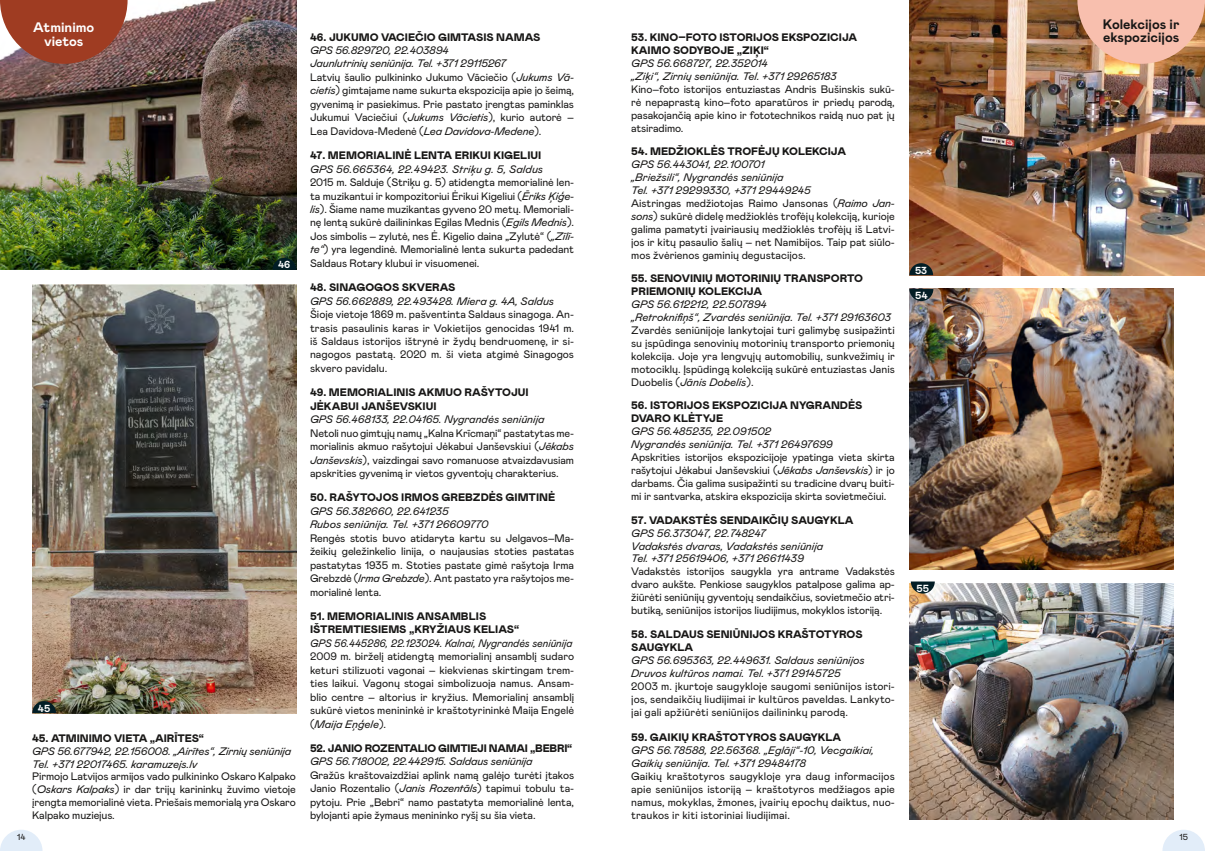
<style>
.page{position:relative;width:1205px;height:851px;background:#fff}
.page>*{position:absolute;margin:0;border:0;box-sizing:border-box;transform-origin:0 0}
.t1{font:700 13.75px/13.8px "Mabry Pro";color:#181716}
.t2{font:700 13.75px/13.8px "Mabry Pro";color:#fff;text-align:center}
.t3{font:10.88px/13.5px "Mabry Pro";letter-spacing:-.01em;color:#181716;text-align:justify}
.t4{font:italic 10.88px/13px "Mabry Pro";color:#181716}
.t5{font:900 10.88px/13px "Mabry Pro";color:#181716}
.t6{font:italic 10.88px "Mabry Pro";color:#181716;scale:.94 1}
.t7{font:900 10.88px "Mabry Pro";letter-spacing:-.02em;color:#181716}
.t8{font:700 10.25px "Mabry Pro";color:#fff}
.t9{font:700 10.12px "Mabry Pro";color:#fff}
.t10{font:8.75px "Mabry Pro";color:#181716}
.s1{font-style:italic}
</style>
<div class="page">
<svg style="left:0;top:830px;width:43px;height:20px"></svg>
<svg style="left:1162px;top:830px;width:43px;height:20px"></svg>
<img style="left:909px;top:583px;width:264px;height:236px">
<img style="left:32px;top:284px;width:264px;height:429px">
<img style="left:0;top:0;width:296px;height:270px">
<svg style="left:0;top:0;width:128px;height:64px;background:#a04d39"></svg>
<svg style="left:911px;top:581px;width:24px;height:12px"></svg>
<img style="left:909px;top:289px;width:265px;height:280px">
<svg style="left:909px;top:289px;width:24px;height:12px"></svg>
<img style="left:909px;top:0;width:296px;height:275px">
<svg style="left:909px;top:263px;width:24px;height:12px"></svg>
<svg style="left:1077px;top:0;width:128px;height:64px;background:#e7af97"></svg>
<svg style="left:272px;top:258px;width:24px;height:12px"></svg>
<svg style="left:32px;top:701px;width:24px;height:12px"></svg>
<p class="t2" style="left:33px;top:20px;width:63px">Atminimo vietos</p>
<p class="t5" style="left:631px;top:30px;width:228px">53. KINO–FOTO ISTORIJOS EKSPOZICIJA<br>KAIMO SODYBOJE „ZIĶI“</p>
<p class="t4" style="left:631px;top:56px;width:207px">GPS 56.668727, 22.352014<br>„Ziķi“, Zirnių seniūnija. Tel. +371 29265183</p>
<p class="t3" style="left:631px;top:82px;width:265px;line-height:12.9px">Kino–foto istorijos entuziastas Andris Bušinskis sukū&shy;rė nepaprastą kino–foto aparatūros ir priedų parodą, pasakojančią apie kino ir fototechnikos raidą nuo pat jų atsiradimo.</p>
<p class="t5" style="left:631px;top:144px;width:216px">54. MEDŽIOKLĖS TROFĖJŲ KOLEKCIJA</p>
<p class="t3" style="left:631px;top:157px;width:265px;line-height:12.9px;text-align:left"><span class="s1">GPS 56.443041, 22.100701<br>„Briežsili“, Nygrandės seniūnija<br>Tel. +371 29299330, +371 29449245<br></span>Aistringas medžiotojas Raimo Jansonas (<span class="s1">Raimo Jan&shy;sons</span>) sukūrė didelę medžioklės trofėjų kolekciją, kurioje galima pamatyti įvairiausių medžioklės trofėjų iš Latvi&shy;jos ir kitų pasaulio šalių – net Namibijos. Taip pat siūlo&shy;mos žvėrienos gaminių degustacijos.</p>
<p class="t5" style="left:631px;top:271px;width:233px">55. SENOVINIŲ MOTORINIŲ TRANSPORTO<br>PRIEMONIŲ KOLEKCIJA</p>
<p class="t4" style="left:631px;top:297px;width:261px">GPS 56.612212, 22.507894<br>„Retroknifiņš“, Zvardės seniūnija. Tel. +371 29163603</p>
<p class="t3" style="left:631px;top:323px;width:265px;line-height:13px">Zvardės seniūnijoje lankytojai turi galimybę susipažinti su įspūdinga senovinių motorinių transporto priemonių kolekcija. Joje yra lengvųjų automobilių, sunkvežimių ir motociklų. Įspūdingą kolekciją sukūrė entuziastas Janis Duobelis (<span class="s1">Jānis Dobelis</span>).</p>
<p class="t5" style="left:631px;top:399px;width:233px">56. ISTORIJOS EKSPOZICIJA NYGRANDĖS<br>DVARO KLĖTYJE</p>
<p class="t4" style="left:631px;top:424px;width:203px">GPS 56.485235, 22.091502<br>Nygrandės seniūnija. Tel. +371 26497699</p>
<p class="t3" style="left:631px;top:450px;width:265px;line-height:12.9px">Apskrities istorijos ekspozicijoje ypatinga vieta skirta rašytojui Jėkabui Janševskiui (<span class="s1">Jēkabs Janševskis</span>) ir jo darbams. Čia galima susipažinti su tradicine dvarų buiti&shy;mi ir santvarka, atskira ekspozicija skirta sovietmečiui.</p>
<p class="t5" style="left:631px;top:513px;width:224px">57. VADAKSTĖS SENDAIKČIŲ SAUGYKLA</p>
<p class="t4" style="left:631px;top:525px;width:194px">GPS 56.373047, 22.748247<br>Vadakstės dvaras, Vadakstės seniūnija<br>Tel. +371 25619406, +371 26611439</p>
<p class="t3" style="left:631px;top:564px;width:265px;line-height:12.9px">Vadakstės istorijos saugykla yra antrame Vadakstės dvaro aukšte. Penkiose saugyklos patalpose galima ap&shy;žiūrėti seniūnijų gyventojų sendaikčius, sovietmečio atri&shy;butiką, seniūnijos istorijos liudijimus, mokyklos istoriją.</p>
<p class="t5" style="left:631px;top:627px;width:233px">58. SALDAUS SENIŪNIJOS KRAŠTOTYROS<br>SAUGYKLA</p>
<p class="t4" style="left:631px;top:652px;width:235px">GPS 56.695363, 22.449631. Saldaus seniūnijos<br>Druvos kultūros namai. Tel. +371 29145725</p>
<p class="t3" style="left:631px;top:678px;width:265px;line-height:12.9px">2003 m. įkurtoje saugykloje saugomi seniūnijos istori&shy;jos, sendaikčių liudijimai ir kultūros paveldas. Lankyto&shy;jai gali apžiūrėti seniūnijos dailininkų parodą.</p>
<p class="t5" style="left:631px;top:730px;width:212px">59. GAIKIŲ KRAŠTOTYROS SAUGYKLA</p>
<p class="t4" style="left:631px;top:743px;width:245px">GPS 56.78588, 22.56368. „Eglāji“-10, Vecgaikiai,<br>Gaikių seniūnija. Tel. +371 29484178</p>
<p class="t3" style="left:631px;top:769px;width:265px;line-height:12.9px">Gaikių kraštotyros saugykloje yra daug informacijos apie seniūnijos istoriją – kraštotyros medžiagos apie namus, mokyklas, žmones, įvairių epochų daiktus, nuo&shy;traukos ir kiti istoriniai liudijimai.</p>
<p class="t5" style="left:310px;top:30px;width:232px">46. JUKUMO VACIEČIO GIMTASIS NAMAS</p>
<p class="t3" style="left:310px;top:43px;width:265px;text-align:left"><span class="s1">GPS 56.829720, 22.403894<br>Jaunlutrinių seniūnija. Tel. +371 29115267<br></span>Latvių šaulio pulkininko Jukumo Vāciečio (<span class="s1">Jukums Vā&shy;cietis</span>) gimtajame name sukurta ekspozicija apie jo šeimą, gyvenimą ir pasiekimus. Prie pastato įrengtas paminklas Jukumui Vaciečiui (<span class="s1">Jukums Vācietis</span>), kurio autorė – Lea Davidova-Medenė (<span class="s1">Lea Davidova-Medene</span>).</p>
<p class="t5" style="left:310px;top:148px;width:233px">47. MEMORIALINĖ LENTA ERIKUI KIGELIUI</p>
<p class="t4" style="left:310px;top:162px;width:235px">GPS 56.665364, 22.49423. Striķu g. 5, Saldus</p>
<p class="t3" style="left:310px;top:175px;width:265px">2015 m. Salduje (Striķu g. 5) atidengta memorialinė len&shy;ta muzikantui ir kompozitoriui Ėrikui Kigeliui (<span class="s1">Ēriks Ķiģe&shy;lis</span>). Šiame name muzikantas gyveno 20 metų. Memoriali&shy;nę lentą sukūrė dailininkas Egilas Mednis (<span class="s1">Egils Mednis</span>).<br>Jos simbolis – zylutė, nes Ė. Kigelio daina „Zylutė“ (<span class="s1">„Zīlī&shy;te“</span>) yra legendinė. Memorialinė lenta sukurta padedant Saldaus Rotary klubui ir visuomenei.</p>
<p class="t5" style="left:310px;top:280px;width:147px">48. SINAGOGOS SKVERAS</p>
<p class="t4" style="left:310px;top:293px;width:246px">GPS 56.662889, 22.493428. Miera g. 4A, Saldus</p>
<p class="t3" style="left:310px;top:307px;width:265px">Šioje vietoje 1869 m. pašventinta Saldaus sinagoga. An&shy;trasis pasaulinis karas ir Vokietijos genocidas 1941 m. iš Saldaus istorijos ištrynė ir žydų bendruomenę, ir si&shy;nagogos pastatą. 2020 m. ši vieta atgimė Sinagogos skvero pavidalu.</p>
<p class="t5" style="left:310px;top:385px;width:220px;line-height:13.5px">49. MEMORIALINIS AKMUO RAŠYTOJUI<br>JĖKABUI JANŠEVSKIUI</p>
<p class="t4" style="left:310px;top:412px;width:236px">GPS 56.468133, 22.04165. Nygrandės seniūnija</p>
<p class="t3" style="left:310px;top:425px;width:265px">Netoli nuo gimtųjų namų „Kalna Krīcmaņi“ pastatytas me&shy;morialinis akmuo rašytojui Jėkabui Janševskiui (<span class="s1">Jēkabs Janševskis</span>), vaizdingai savo romanuose atvaizdavusiam apskrities gyvenimą ir vietos gyventojų charakterius.</p>
<p class="t5" style="left:310px;top:490px;width:247px">50. RAŠYTOJOS IRMOS GREBZDĖS GIMTINĖ</p>
<p class="t4" style="left:310px;top:503px;width:180px;line-height:13.5px">GPS 56.382660, 22.641235<br>Rubos seniūnija. Tel. +371 26609770</p>
<p class="t3" style="left:310px;top:530px;width:265px">Rengės stotis buvo atidaryta kartu su Jelgavos–Ma&shy;žeikių geležinkelio linija, o naujausias stoties pastatas pastatytas 1935 m. Stoties pastate gimė rašytoja Irma Grebzdė (<span class="s1">Irma Grebzde</span>). Ant pastato yra rašytojos me&shy;morialinė lenta.</p>
<p class="t5" style="left:310px;top:608px;width:211px;line-height:13.5px">51. MEMORIALINIS ANSAMBLIS<br>IŠTREMTIESIEMS „KRYŽIAUS KELIAS“</p>
<p class="t6" style="left:310px;top:635px;width:281px">GPS 56.445286, 22.123024. Kalnai, Nygrandės seniūnija</p>
<p class="t3" style="left:310px;top:649px;width:265px">2009 m. birželį atidengtą memorialinį ansamblį sudaro keturi stilizuoti vagonai – kiekvienas skirtingam trem&shy;ties laikui. Vagonų stogai simbolizuoja namus. Ansam&shy;blio centre – altorius ir kryžius. Memorialinį ansamblį sukūrė vietos menininkė ir kraštotyrininkė Maija Engelė (<span class="s1">Maija Eņģele</span>).</p>
<p class="t7" style="left:310px;top:740px;width:264px">52. JANIO ROZENTALIO GIMTIEJI NAMAI „BEBRI“</p>
<p class="t4" style="left:310px;top:754px;width:224px">GPS 56.718002, 22.442915. Saldaus seniūnija</p>
<p class="t3" style="left:310px;top:767px;width:265px">Gražūs kraštovaizdžiai aplink namą galėjo turėti įtakos Janio Rozentalio (<span class="s1">Janis Rozentāls</span>) tapimui tobulu ta&shy;pytoju. Prie „Bebri“ namo pastatyta memorialinė lenta, bylojanti apie žymaus menininko ryšį su šia vieta.</p>
<p class="t9" style="left:278px;top:257px;width:14px">46</p>
<p class="t9" style="left:38px;top:700px;width:14px">45</p>
<p class="t5" style="left:32px;top:731px;width:173px">45. ATMINIMO VIETA „AIRĪTES“</p>
<p class="t4" style="left:32px;top:743px;width:261px">GPS 56.677942, 22.156008. „Airītes“, Zirnių seniūnija<br>Tel. +371 22017465. karamuzejs.lv</p>
<p class="t3" style="left:32px;top:769px;width:265px;line-height:12.9px">Pirmojo Latvijos armijos vado pulkininko Oskaro Kalpako (<span class="s1">Oskars Kalpaks</span>) ir dar trijų karininkų žuvimo vietoje įrengta memorialinė vieta. Priešais memorialą yra Oskaro Kalpako muziejus.</p>
<p class="t9" style="left:915px;top:263px;width:14px">53</p>
<p class="t8" style="left:915px;top:288px;width:14px">54</p>
<p class="t8" style="left:916px;top:580px;width:14px">55</p>
<p class="t1" style="left:1103px;top:16px;width:78px">Kolekcijos ir ekspozicijos</p>
<p class="t10" style="left:17px;top:831px;width:10px">14</p>
<p class="t10" style="left:1179px;top:831px;width:10px">15</p>
</div>
